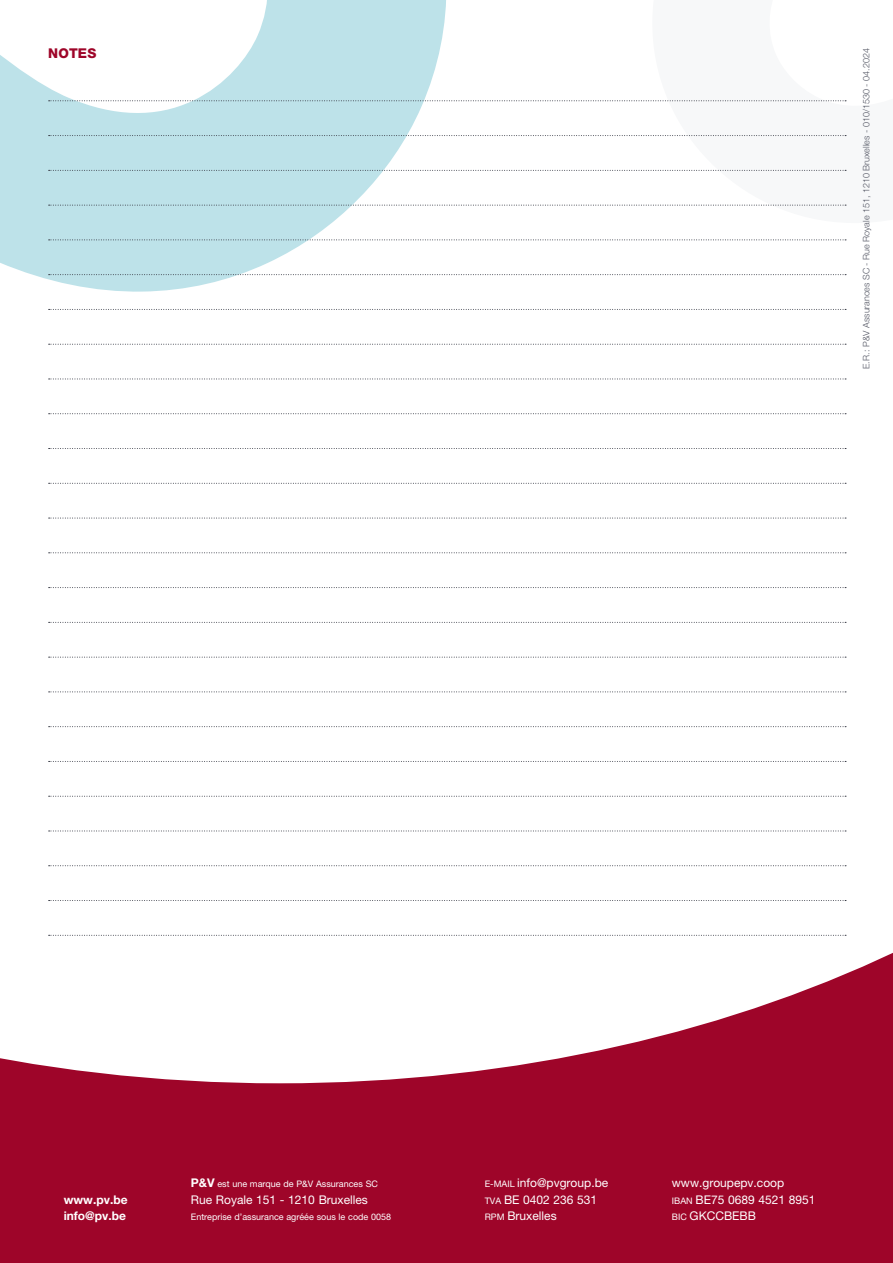
<style>
.page{position:relative;width:893px;height:1263px;background:#fff}
.page>*{position:absolute;margin:0;border:0;box-sizing:border-box;transform-origin:0 0}
.t1{font:800 13.5px "Helvetica Neue LT Std";letter-spacing:.01em;color:#9e0529}
.t2{font:12px/16.5px "Helvetica Neue LT Std";color:#fff}
.t3{font:700 12px/16.5px "Helvetica Neue LT Std";color:#fff}
.t4{font:9px "Helvetica Neue LT Std";color:#fff}
.t5{font:300 9px "Helvetica Neue LT Std";color:#545764}
.s1{font-weight:700;font-size:12px}
.s2{font-size:9px}
</style>
<div class="page">
<svg style="left:0;top:934px;width:893px;height:329px;fill:#9e0529"></svg>
<svg style="left:653px;top:100px;width:194px;height:141px"></svg>
<svg style="left:0;top:0;width:447px;height:310px;fill:#bde2e9"></svg>
<svg style="left:49px;top:100px;width:797px;height:1px"></svg>
<svg style="left:49px;top:135px;width:797px;height:1px"></svg>
<svg style="left:49px;top:170px;width:797px;height:1px"></svg>
<svg style="left:49px;top:205px;width:797px;height:1px"></svg>
<svg style="left:49px;top:239px;width:797px;height:1px"></svg>
<svg style="left:49px;top:274px;width:797px;height:1px"></svg>
<svg style="left:49px;top:309px;width:797px;height:1px"></svg>
<svg style="left:49px;top:344px;width:797px;height:1px"></svg>
<svg style="left:49px;top:379px;width:797px;height:1px"></svg>
<svg style="left:49px;top:413px;width:797px;height:1px"></svg>
<svg style="left:49px;top:448px;width:797px;height:1px"></svg>
<svg style="left:49px;top:483px;width:797px;height:1px"></svg>
<svg style="left:49px;top:518px;width:797px;height:1px"></svg>
<svg style="left:49px;top:552px;width:797px;height:1px"></svg>
<svg style="left:49px;top:587px;width:797px;height:1px"></svg>
<svg style="left:49px;top:622px;width:797px;height:1px"></svg>
<svg style="left:49px;top:657px;width:797px;height:1px"></svg>
<svg style="left:49px;top:691px;width:797px;height:1px"></svg>
<svg style="left:49px;top:726px;width:797px;height:1px"></svg>
<svg style="left:49px;top:761px;width:797px;height:1px"></svg>
<svg style="left:49px;top:796px;width:797px;height:1px"></svg>
<svg style="left:49px;top:831px;width:797px;height:1px"></svg>
<svg style="left:49px;top:865px;width:797px;height:1px"></svg>
<svg style="left:49px;top:900px;width:797px;height:1px"></svg>
<svg style="left:49px;top:935px;width:797px;height:1px"></svg>
<p class="t1" style="left:48px;top:45px;width:50px">NOTES</p>
<p class="t5" style="left:861px;top:369px;width:322px;rotate:-90deg">E.R.: P&amp;V Assurances SC - Rue Royale 151, 1210 Bruxelles - 010/1530 - 04.2024</p>
<p class="t3" style="left:64px;top:1191px;width:65px">www.pv.be info@pv.be</p>
<p class="t4" style="left:191px;top:1179px;width:189px"><span class="s1">P&amp;V</span> est une marque de P&amp;V Assurances SC</p>
<p class="t2" style="left:191px;top:1191px;width:179px">Rue Royale 151 - 1210 Bruxelles</p>
<p class="t4" style="left:191px;top:1212px;width:202px">Entreprise d’assurance agréée sous le code 0058</p>
<p class="t2" style="left:485px;top:1175px;width:125px"><span class="s2">E-MAIL</span> info@pvgroup.be<br><span class="s2">TVA</span> BE 0402 236 531<br><span class="s2">RPM</span> Bruxelles</p>
<p class="t2" style="left:672px;top:1175px;width:145px">www.groupepv.coop<br><span class="s2">IBAN</span> BE75 0689 4521 8951<br><span class="s2">BIC</span> GKCCBEBB</p>
</div>
